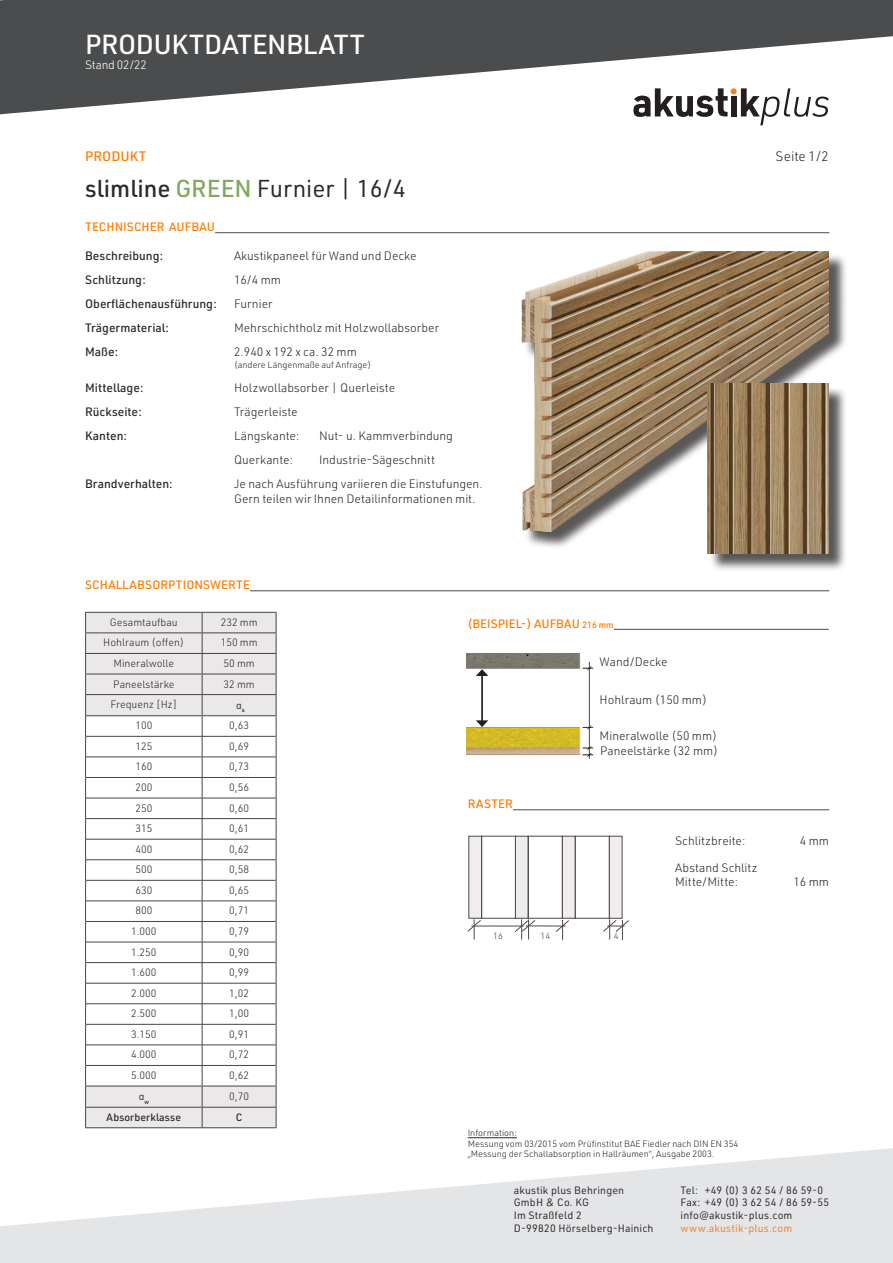
<style>
.page{position:relative;width:893px;height:1263px;background:#fff}
.page>*{position:absolute;margin:0;border:0;box-sizing:border-box;transform-origin:0 0}
.t1{font:500 27px "URWDIN";letter-spacing:-.015em;color:#fff}
.t2{font:24px "URWDIN";color:#2b292a}
.t3{font:300 13.5px "URWDIN";color:#2b292a}
.t4{font:500 13.5px "URWDIN";color:#ff7b00}
.t5{font:300 12px "URWDIN";color:#2b292a}
.t6{font:500 12px "URWDIN";color:#2b292a}
.t7{font:500 12px "URWDIN";color:#ff7b00}
.t8{font:300 12px "URWDIN";letter-spacing:-.02em;color:#fff}
.t9{font:300 10.5px "URWDIN";color:#2b292a}
._2-Fließtext_9_5_pt{font:10.5px "URWDIN";letter-spacing:.02em;color:#2b292a}
._2-Fließtext_9_5_pt-2{font:10.5px "URWDIN";letter-spacing:.025em;color:#f47f2b}
.t10{font:500 10.5px "URWDIN";letter-spacing:.01em;color:#2b292a}
.t11{font:10.5px "DIN Pro";color:#2b292a}
.t12{font:300 9px "URWDIN";color:#2b292a}
.t13{font:300 9px "URWDIN";color:#4f494c}
.s1{font-weight:500}
.s2{font-weight:500;color:#81a95d}
.s3{font-size:9px}
</style>
<div class="page">
<svg style="left:0;top:0;width:893px;height:114px;fill:#4b4c4d"></svg>
<svg style="left:633px;top:88px;width:196px;height:37px"></svg>
<svg style="left:0;top:1148px;width:893px;height:115px;fill:#e4e5e7"></svg>
<svg style="left:85px;top:612px;width:192px;height:516px"></svg>
<hr style="left:250px;top:590px;width:579px;height:1px;background:#4f494c">
<div style="left:524px;top:254px;width:323px;height:296px;background:#231f20;opacity:.75"></div>
<img style="left:521px;top:251px;width:308px;height:299px">
<hr style="left:513px;top:809px;width:316px;height:1px;background:#4f494c">
<div style="left:709px;top:386px;width:138px;height:186px;background:#231f20;opacity:.75"></div>
<img style="left:707px;top:383px;width:122px;height:171px">
<hr style="left:468px;top:1137px;width:49px;height:1px;background:#2b292a">
<hr style="left:215px;top:232px;width:614px;height:1px;background:#4f494c">
<img style="left:467px;top:653px;width:127px;height:106px">
<hr style="left:481px;top:675px;width:2px;height:46px;background:#231f20">
<svg style="left:476px;top:669px;width:12px;height:7px"></svg>
<svg style="left:476px;top:720px;width:12px;height:7px"></svg>
<hr style="left:614px;top:629px;width:215px;height:1px;background:#4f494c">
<div style="left:575px;top:836px;width:34px;height:82px;border:1px solid #4f494c"></div>
<div style="left:609px;top:836px;width:13px;height:82px;background:#f0edee;border:1px solid #4f494c"></div>
<hr style="left:471px;top:926px;width:53px;height:1px;background:#4f494c">
<svg style="left:467px;top:919px;width:14px;height:20px"></svg>
<svg style="left:515px;top:919px;width:20px;height:20px"></svg>
<div style="left:515px;top:836px;width:13px;height:82px;background:#f0edee;border:1px solid #4f494c"></div>
<div style="left:528px;top:836px;width:34px;height:82px;border:1px solid #4f494c"></div>
<div style="left:562px;top:836px;width:13px;height:82px;background:#f0edee;border:1px solid #4f494c"></div>
<svg style="left:556px;top:920px;width:13px;height:20px"></svg>
<hr style="left:526px;top:926px;width:40px;height:1px;background:#4f494c">
<svg style="left:603px;top:919px;width:26px;height:21px"></svg>
<div style="left:469px;top:836px;width:13px;height:82px;background:#f0edee;border:1px solid #4f494c"></div>
<p class="t1" style="left:85px;top:26px;width:281px">PRODUKTDATENBLATT</p>
<p class="t8" style="left:85px;top:57px;width:63px">Stand 02/22</p>
<p class="t4" style="left:85px;top:147px;width:63px">PRODUKT</p>
<p class="t2" style="left:85px;top:173px;width:322px"><span class="s1">slimline</span> <span class="s2">GREEN</span> Furnier | 16/4</p>
<p class="t7" style="left:85px;top:219px;width:131px">TECHNISCHER AUFBAU</p>
<p class="t6" style="left:85px;top:248px;width:80px">Beschreibung:</p>
<p class="t5" style="left:234px;top:248px;width:184px">Akustikpaneel für Wand und Decke</p>
<p class="t6" style="left:85px;top:272px;width:62px">Schlitzung:</p>
<p class="t5" style="left:234px;top:272px;width:49px">16/4 mm</p>
<p class="t6" style="left:85px;top:296px;width:133px">Oberflächenausführung:</p>
<p class="t5" style="left:234px;top:296px;width:40px">Furnier</p>
<p class="t6" style="left:85px;top:320px;width:85px">Trägermaterial:</p>
<p class="t5" style="left:234px;top:320px;width:207px">Mehrschichtholz mit Holzwollabsorber</p>
<p class="t6" style="left:85px;top:344px;width:35px">Maße:</p>
<p class="t5" style="left:234px;top:344px;width:124px">2.940 x 192 x ca. 32 mm</p>
<p class="t12" style="left:234px;top:359px;width:139px">(andere Längenmaße auf Anfrage)</p>
<p class="t6" style="left:85px;top:380px;width:60px">Mittellage:</p>
<p class="t5" style="left:234px;top:380px;width:163px">Holzwollabsorber | Querleiste</p>
<p class="t6" style="left:85px;top:404px;width:58px">Rückseite:</p>
<p class="t5" style="left:234px;top:404px;width:65px">Trägerleiste</p>
<p class="t6" style="left:85px;top:428px;width:43px">Kanten:</p>
<p class="t5" style="left:234px;top:428px;width:67px">Längskante:</p>
<p class="t5" style="left:319px;top:428px;width:135px">Nut- u. Kammverbindung</p>
<p class="t5" style="left:234px;top:452px;width:61px">Querkante:</p>
<p class="t5" style="left:319px;top:452px;width:117px">Industrie-Sägeschnitt</p>
<p class="t6" style="left:85px;top:476px;width:89px">Brandverhalten:</p>
<p class="t5" style="left:234px;top:476px;width:250px">Je nach Ausführung variieren die Einstufungen.</p>
<p class="t5" style="left:234px;top:491px;width:243px">Gern teilen wir Ihnen Detailinformationen mit.</p>
<p class="t7" style="left:85px;top:577px;width:166px">SCHALLABSORPTIONSWERTE</p>
<p class="t3" style="left:776px;top:147px;width:55px">Seite 1/2</p>
<p class="t9" style="left:110px;top:615px;width:69px">Gesamtaufbau</p>
<p class="t9" style="left:221px;top:615px;width:38px">232 mm</p>
<p class="t9" style="left:103px;top:636px;width:83px">Hohlraum (offen)</p>
<p class="t9" style="left:221px;top:636px;width:38px">150 mm</p>
<p class="t9" style="left:113px;top:656px;width:62px">Mineralwolle</p>
<p class="t9" style="left:224px;top:656px;width:33px">50 mm</p>
<p class="t9" style="left:113px;top:677px;width:63px">Paneelstärke</p>
<p class="t9" style="left:224px;top:677px;width:33px">32 mm</p>
<p class="t9" style="left:110px;top:697px;width:68px">Frequenz [Hz]</p>
<p class="t11" style="left:236px;top:698px;width:10px">α<sub>s</sub></p>
<p class="t9" style="left:135px;top:719px;width:19px">100</p>
<p class="t9" style="left:229px;top:719px;width:21px">0,63</p>
<p class="t9" style="left:135px;top:739px;width:19px">125</p>
<p class="t9" style="left:229px;top:739px;width:21px">0,69</p>
<p class="t9" style="left:135px;top:760px;width:19px">160</p>
<p class="t9" style="left:229px;top:760px;width:21px">0,73</p>
<p class="t9" style="left:135px;top:780px;width:19px">200</p>
<p class="t9" style="left:229px;top:780px;width:21px">0,56</p>
<p class="t9" style="left:135px;top:801px;width:19px">250</p>
<p class="t9" style="left:229px;top:801px;width:21px">0,60</p>
<p class="t9" style="left:135px;top:821px;width:19px">315</p>
<p class="t9" style="left:229px;top:821px;width:21px">0,61</p>
<p class="t9" style="left:135px;top:842px;width:19px">400</p>
<p class="t9" style="left:229px;top:842px;width:21px">0,62</p>
<p class="t9" style="left:135px;top:863px;width:19px">500</p>
<p class="t9" style="left:229px;top:863px;width:21px">0,58</p>
<p class="t9" style="left:135px;top:883px;width:19px">630</p>
<p class="t9" style="left:229px;top:883px;width:21px">0,65</p>
<p class="t9" style="left:135px;top:904px;width:19px">800</p>
<p class="t9" style="left:229px;top:904px;width:21px">0,71</p>
<p class="t9" style="left:131px;top:924px;width:27px">1.000</p>
<p class="t9" style="left:229px;top:924px;width:21px">0,79</p>
<p class="t9" style="left:131px;top:945px;width:27px">1.250</p>
<p class="t9" style="left:229px;top:945px;width:21px">0,90</p>
<p class="t9" style="left:131px;top:965px;width:27px">1.600</p>
<p class="t9" style="left:229px;top:965px;width:21px">0,99</p>
<p class="t9" style="left:131px;top:986px;width:27px">2.000</p>
<p class="t9" style="left:229px;top:986px;width:21px">1,02</p>
<p class="t9" style="left:131px;top:1007px;width:27px">2.500</p>
<p class="t9" style="left:229px;top:1007px;width:21px">1,00</p>
<p class="t9" style="left:131px;top:1027px;width:27px">3.150</p>
<p class="t9" style="left:229px;top:1027px;width:21px">0,91</p>
<p class="t9" style="left:131px;top:1048px;width:27px">4.000</p>
<p class="t9" style="left:229px;top:1048px;width:21px">0,72</p>
<p class="t9" style="left:131px;top:1068px;width:27px">5.000</p>
<p class="t9" style="left:229px;top:1068px;width:21px">0,62</p>
<p class="t11" style="left:139px;top:1089px;width:12px">α<sub>w</sub></p>
<p class="t9" style="left:229px;top:1089px;width:21px">0,70</p>
<p class="t10" style="left:107px;top:1110px;width:76px">Absorberklasse</p>
<p class="t10" style="left:236px;top:1110px;width:8px">C</p>
<p class="t7" style="left:467px;top:615px;width:148px">(BEISPIEL-) AUFBAU <span class="s3">216 mm</span></p>
<p class="t5" style="left:600px;top:654px;width:70px">Wand/Decke</p>
<p class="t7" style="left:468px;top:796px;width:47px">RASTER</p>
<p class="t5" style="left:600px;top:692px;width:109px">Hohlraum (150 mm)</p>
<p class="t5" style="left:600px;top:743px;width:120px">Paneelstärke (32 mm)</p>
<p class="t5" style="left:600px;top:727px;width:119px">Mineralwolle (50 mm)</p>
<p class="t5" style="left:675px;top:833px;width:72px">Schlitzbreite:</p>
<p class="t5" style="left:800px;top:833px;width:31px">4 mm</p>
<p class="t5" style="left:675px;top:860px;width:84px">Abstand Schlitz</p>
<p class="t5" style="left:675px;top:874px;width:65px">Mitte/Mitte:</p>
<p class="t5" style="left:793px;top:874px;width:37px">16 mm</p>
<p class="t13" style="left:493px;top:930px;width:11px">16</p>
<p class="t13" style="left:541px;top:930px;width:11px">14</p>
<p class="t13" style="left:614px;top:930px;width:6px">4</p>
<p class="t12" style="left:468px;top:1127px;width:51px">Information:</p>
<p class="t12" style="left:468px;top:1138px;width:272px">Messung vom 03/2015 vom Prüfinstitut BAE Fiedler nach DIN EN 354</p>
<p class="t12" style="left:468px;top:1148px;width:248px">„Messung der Schallabsorption in Hallräumen“, Ausgabe 2003.</p>
<p class="_2-Fließtext_9_5_pt" style="left:514px;top:1183px;width:112px">akustik plus Behringen</p>
<p class="_2-Fließtext_9_5_pt" style="left:514px;top:1195px;width:77px">GmbH &amp; Co. KG</p>
<p class="_2-Fließtext_9_5_pt" style="left:514px;top:1208px;width:69px">Im Straßfeld 2</p>
<p class="_2-Fließtext_9_5_pt" style="left:514px;top:1221px;width:141px">D-99820 Hörselberg-Hainich</p>
<p class="_2-Fließtext_9_5_pt" style="left:681px;top:1183px;width:144px">Tel: +49 (0) 3 62 54 / 86 59-0</p>
<p class="_2-Fließtext_9_5_pt" style="left:681px;top:1195px;width:150px">Fax: +49 (0) 3 62 54 / 86 59-55</p>
<p class="_2-Fließtext_9_5_pt" style="left:681px;top:1208px;width:113px">info@akustik-plus.com</p>
<p class="_2-Fließtext_9_5_pt-2" style="left:681px;top:1221px;width:113px">www.akustik-plus.com</p>
</div>
